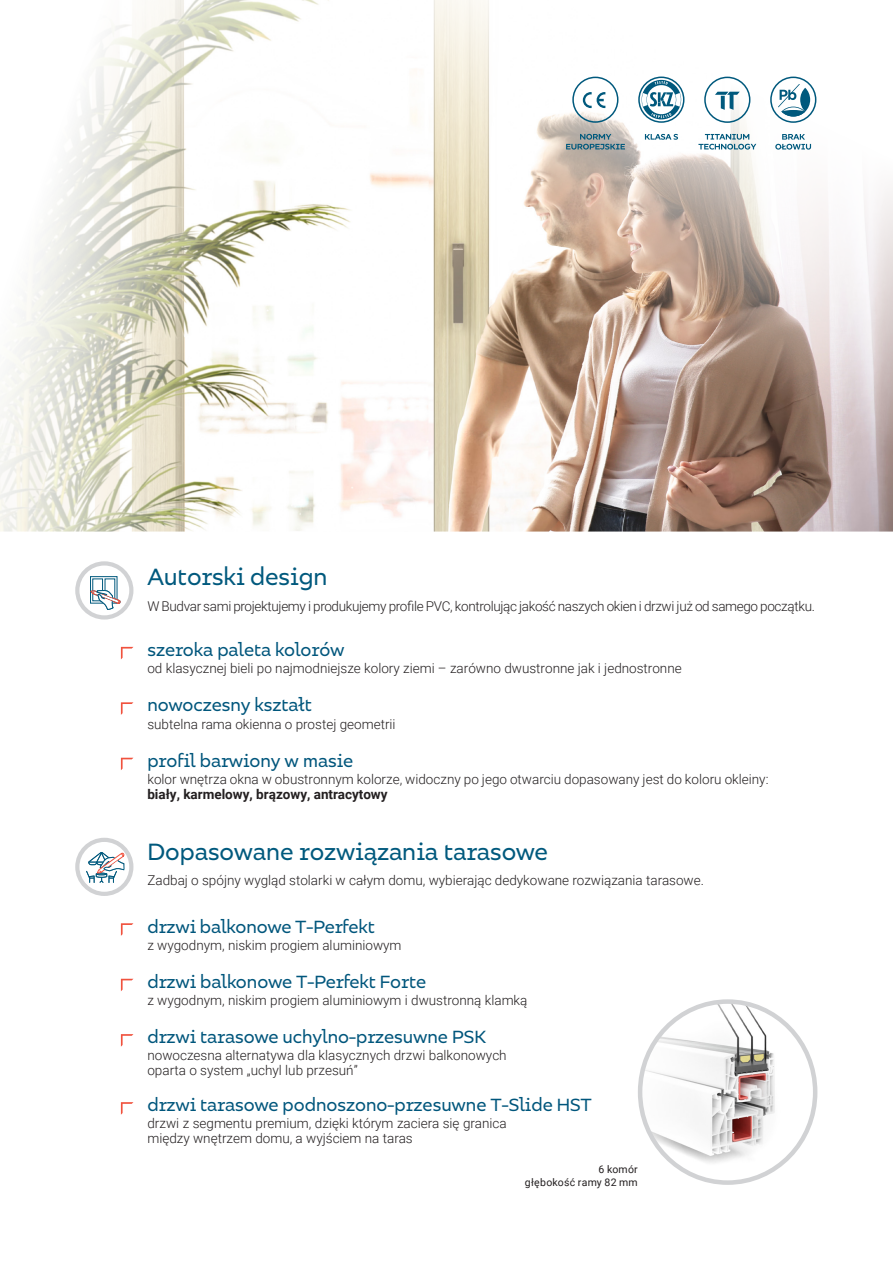
<style>
.page{position:relative;width:893px;height:1263px;background:#fff}
.page>*{position:absolute;margin:0;border:0;box-sizing:border-box;transform-origin:0 0}
.t1{font:24px "Bilbao";color:#00597d}
.t2{font:18px "Bilbao";color:#00567c}
.t3{font:300 13.5px/15px "Roboto";color:#231f20}
.t4{font:300 13.5px "Roboto";letter-spacing:-.025em;color:#231f20}
.t5{font:700 13.5px "Roboto";color:#231f20}
.t6{font:10.5px "Roboto";letter-spacing:.025em;color:#231f20}
</style>
<div class="page">
<img style="left:0;top:0;width:893px;height:532px">
<img style="left:640px;top:1004px;width:175px;height:177px">
<div style="left:638px;top:999px;width:179px;height:186px;border:4px solid #d1d2d4;border-radius:50%"></div>
<svg style="left:770px;top:77px;width:46px;height:46px"></svg>
<svg style="left:775px;top:134px;width:36px;height:16px"></svg>
<svg style="left:704px;top:77px;width:46px;height:46px"></svg>
<svg style="left:698px;top:134px;width:58px;height:16px"></svg>
<svg style="left:645px;top:134px;width:33px;height:6px"></svg>
<svg style="left:566px;top:134px;width:59px;height:16px"></svg>
<svg style="left:572px;top:77px;width:46px;height:46px"></svg>
<svg style="left:638px;top:77px;width:46px;height:46px"></svg>
<svg style="left:121px;top:647px;width:12px;height:12px"></svg>
<svg style="left:121px;top:702px;width:12px;height:13px"></svg>
<svg style="left:121px;top:758px;width:12px;height:12px"></svg>
<svg style="left:75px;top:561px;width:58px;height:58px"></svg>
<svg style="left:121px;top:923px;width:12px;height:13px"></svg>
<svg style="left:121px;top:979px;width:12px;height:12px"></svg>
<svg style="left:121px;top:1034px;width:12px;height:13px"></svg>
<svg style="left:121px;top:1102px;width:12px;height:13px"></svg>
<svg style="left:75px;top:838px;width:58px;height:58px"></svg>
<p class="t1" style="left:147px;top:560px;width:182px">Autorski design</p>
<p class="t4" style="left:147px;top:596px;width:669px">W Budvar sami projektujemy i produkujemy profile PVC, kontrolując jakość naszych okien i drzwi już od samego początku.</p>
<p class="t2" style="left:147px;top:637px;width:199px">szeroka paleta kolorów</p>
<p class="t3" style="left:147px;top:660px;width:536px">od klasycznej bieli po najmodniejsze kolory ziemi – zarówno dwustronne jak i jednostronne</p>
<p class="t2" style="left:147px;top:692px;width:166px">nowoczesny kształt</p>
<p class="t3" style="left:147px;top:716px;width:250px">subtelna rama okienna o prostej geometrii</p>
<p class="t2" style="left:147px;top:747px;width:207px">profil barwiony w masie</p>
<p class="t3" style="left:147px;top:771px;width:623px">kolor wnętrza okna w obustronnym kolorze, widoczny po jego otwarciu dopasowany jest do koloru okleiny:</p>
<p class="t5" style="left:147px;top:784px;width:242px">biały, karmelowy, brązowy, antracytowy</p>
<p class="t1" style="left:147px;top:834px;width:402px">Dopasowane rozwiązania tarasowe</p>
<p class="t3" style="left:147px;top:872px;width:558px">Zadbaj o spójny wygląd stolarki w całym domu, wybierając dedykowane rozwiązania tarasowe.</p>
<p class="t2" style="left:147px;top:913px;width:229px">drzwi balkonowe T-Perfekt</p>
<p class="t3" style="left:147px;top:937px;width:256px">z wygodnym, niskim progiem aluminiowym</p>
<p class="t2" style="left:147px;top:969px;width:280px">drzwi balkonowe T-Perfekt Forte</p>
<p class="t3" style="left:147px;top:992px;width:382px">z wygodnym, niskim progiem aluminiowym i dwustronną klamką</p>
<p class="t2" style="left:147px;top:1024px;width:340px">drzwi tarasowe uchylno-przesuwne PSK</p>
<p class="t3" style="left:147px;top:1047px;width:361px">nowoczesna alternatywa dla klasycznych drzwi balkonowych oparta o system „uchyl lub przesuń”</p>
<p class="t2" style="left:147px;top:1092px;width:446px">drzwi tarasowe podnoszono-przesuwne T-Slide HST</p>
<p class="t3" style="left:147px;top:1115px;width:361px">drzwi z segmentu premium, dzięki którym zaciera się granica między wnętrzem domu, a wyjściem na taras</p>
<p class="t6" style="left:599px;top:1162px;width:41px">6 komór</p>
<p class="t6" style="left:525px;top:1174px;width:115px">głębokość ramy 82 mm</p>
</div>
